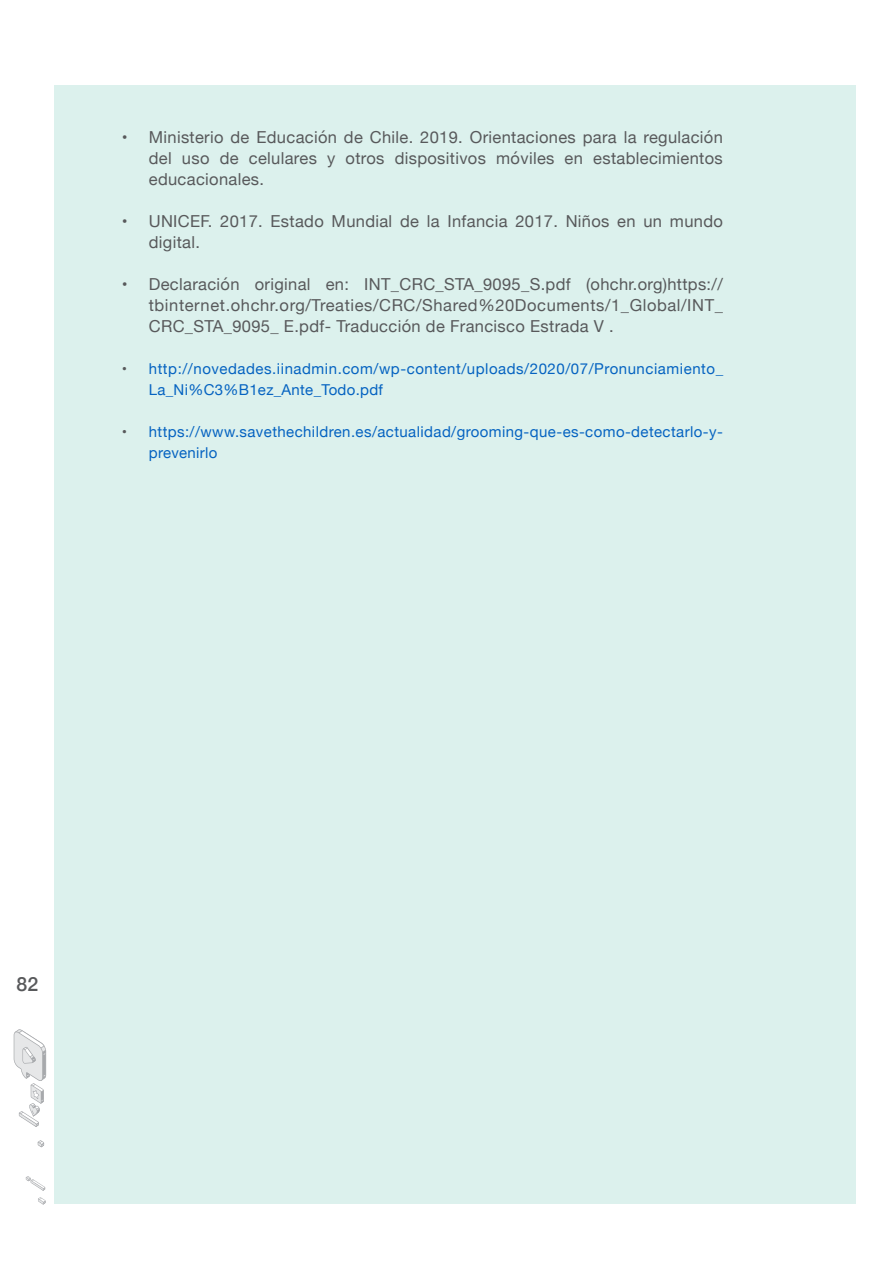
<style>
.page{position:relative;width:893px;height:1263px;background:#fff}
.page>*{position:absolute;margin:0;border:0;box-sizing:border-box;transform-origin:0 0}
.t1{font:500 19.5px "Helvetica Neue";color:#58595b}
.t2{font:16.5px/21px "Helvetica Neue";letter-spacing:.02em;color:#58595b;text-align:justify}
.t3{font:15px/21px "Helvetica Neue";letter-spacing:.025em;color:#0563c1}
.s1{color:#58595b}
</style>
<div class="page">
<div style="left:55px;top:85px;width:801px;height:1118px;background:#dcf1ed"></div>
<svg style="left:26px;top:1176px;width:19px;height:15px"></svg>
<svg style="left:38px;top:1197px;width:7px;height:7px"></svg>
<svg style="left:38px;top:1140px;width:6px;height:7px"></svg>
<svg style="left:14px;top:1029px;width:32px;height:98px"></svg>
<p class="t2" style="left:149px;top:128px;width:576px;text-indent:-27px">• Ministerio de Educación de Chile. 2019. Orientaciones para la regulación del uso de celulares y otros dispositivos móviles en establecimientos educacionales.</p>
<p class="t2" style="left:149px;top:212px;width:576px;text-indent:-27px">• UNICEF. 2017. Estado Mundial de la Infancia 2017. Niños en un mundo digital.</p>
<p class="t2" style="left:149px;top:275px;width:576px;text-indent:-27px">• Declaración original en: INT_CRC_STA_9095_S.pdf (ohchr.org)https:// tbinternet.ohchr.org/Treaties/CRC/Shared%20Documents/1_Global/INT_ CRC_STA_9095_ E.pdf- Traducción de Francisco Estrada V .</p>
<p class="t3" style="left:149px;top:359px;width:576px;text-indent:-27px"><span class="s1">•</span> http://novedades.iinadmin.com/wp-content/uploads/2020/07/Pronunciamiento_<br>La_Ni%C3%B1ez_Ante_Todo.pdf</p>
<p class="t3" style="left:149px;top:422px;width:576px;text-indent:-27px"><span class="s1">•</span> https://www.savethechildren.es/actualidad/grooming-que-es-como-detectarlo-y&shy;prevenirlo</p>
<p class="t1" style="left:16px;top:968px;width:24px">82</p>
</div>
